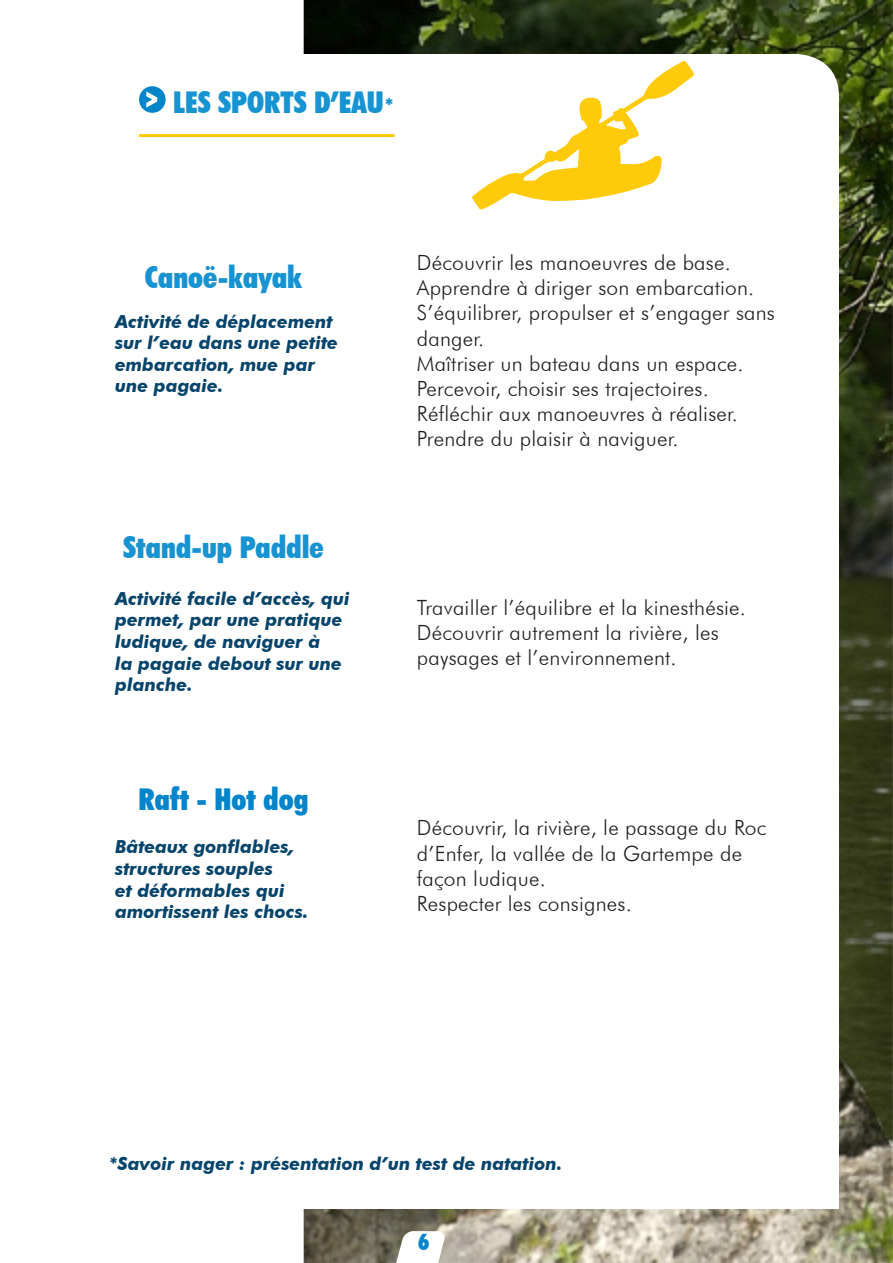
<style>
.page{position:relative;width:893px;height:1263px;background:#fff}
.page>*{position:absolute;margin:0;border:0;box-sizing:border-box;transform-origin:0 0}
.gras_vert_centré{font:900 condensed 30px "Futura BT";color:#1893d2}
.Gros_titre_puce_bleue{font:900 condensed 30px "Futura BT";color:#1893d2}
.gras_vert_centré-2{font:900 condensed 30px "Futura BT";color:#0084ca}
.t1{font:900 condensed 22.5px "Futura BT";color:#0084ca}
.coprs_noir_align_gauche{font:300 21px/25.2px "Futura BT";letter-spacing:.01em;color:#231f20}
.coprs_noir_align_gauche-2{font:italic 700 18px/21.6px "Futura BT";color:#06446b}
.s1{font-size:21px}
</style>
<div class="page">
<hr style="left:139px;top:134px;width:256px;height:3px;background:#feca0a">
<div style="left:139px;top:86px;width:27px;height:27px;background:#0084ca;border-radius:50%"></div>
<svg style="left:146px;top:91px;width:11px;height:17px"></svg>
<img style="left:304px;top:0;width:589px;height:1263px">
<svg style="left:392px;top:1214px;width:106px;height:49px"></svg>
<svg style="left:472px;top:60px;width:223px;height:150px"></svg>
<p class="Gros_titre_puce_bleue" style="left:173px;top:84px;width:223px">LES SPORTS D’EAU<span class="s1">*</span></p>
<p class="gras_vert_centré" style="left:145px;top:259px;width:159px">Canoë-kayak</p>
<p class="coprs_noir_align_gauche-2" style="left:115px;top:310px;width:224px">Activité de déplacement sur l’eau dans une petite embarcation, mue par une pagaie.</p>
<p class="coprs_noir_align_gauche" style="left:417px;top:250px;width:315px">Découvrir les manoeuvres de base.</p>
<p class="coprs_noir_align_gauche" style="left:417px;top:275px;width:339px">Apprendre à diriger son embarcation.</p>
<p class="coprs_noir_align_gauche" style="left:417px;top:300px;width:360px">S’équilibrer, propulser et s’engager sans danger.</p>
<p class="coprs_noir_align_gauche" style="left:417px;top:350px;width:328px">Maîtriser un bateau dans un espace.<br>Percevoir, choisir ses trajectoires.<br>Réfléchir aux manoeuvres à réaliser.<br>Prendre du plaisir à naviguer.</p>
<p class="gras_vert_centré" style="left:123px;top:529px;width:202px">Stand-up Paddle</p>
<p class="coprs_noir_align_gauche-2" style="left:115px;top:588px;width:236px">Activité facile d’accès, qui permet, par une pratique ludique, de naviguer à<br>la pagaie debout sur une planche.</p>
<p class="coprs_noir_align_gauche" style="left:417px;top:595px;width:331px">Travailler l’équilibre et la kinesthésie.</p>
<p class="coprs_noir_align_gauche" style="left:417px;top:620px;width:303px">Découvrir autrement la rivière, les paysages et l’environnement.</p>
<p class="gras_vert_centré-2" style="left:138px;top:781px;width:172px">Raft - Hot dog</p>
<p class="coprs_noir_align_gauche-2" style="left:115px;top:836px;width:195px">Bâteaux gonflables, structures souples<br>et déformables qui amortissent les chocs.</p>
<p class="coprs_noir_align_gauche" style="left:417px;top:815px;width:351px">Découvrir, la rivière, le passage du Roc d’Enfer, la vallée de la Gartempe de façon ludique.</p>
<p class="coprs_noir_align_gauche" style="left:417px;top:891px;width:216px">Respecter les consignes.</p>
<p class="coprs_noir_align_gauche-2" style="left:109px;top:1152px;width:455px">*Savoir nager : présentation d’un test de natation.</p>
<p class="t1" style="left:418px;top:1228px;width:13px">6</p>
</div>
